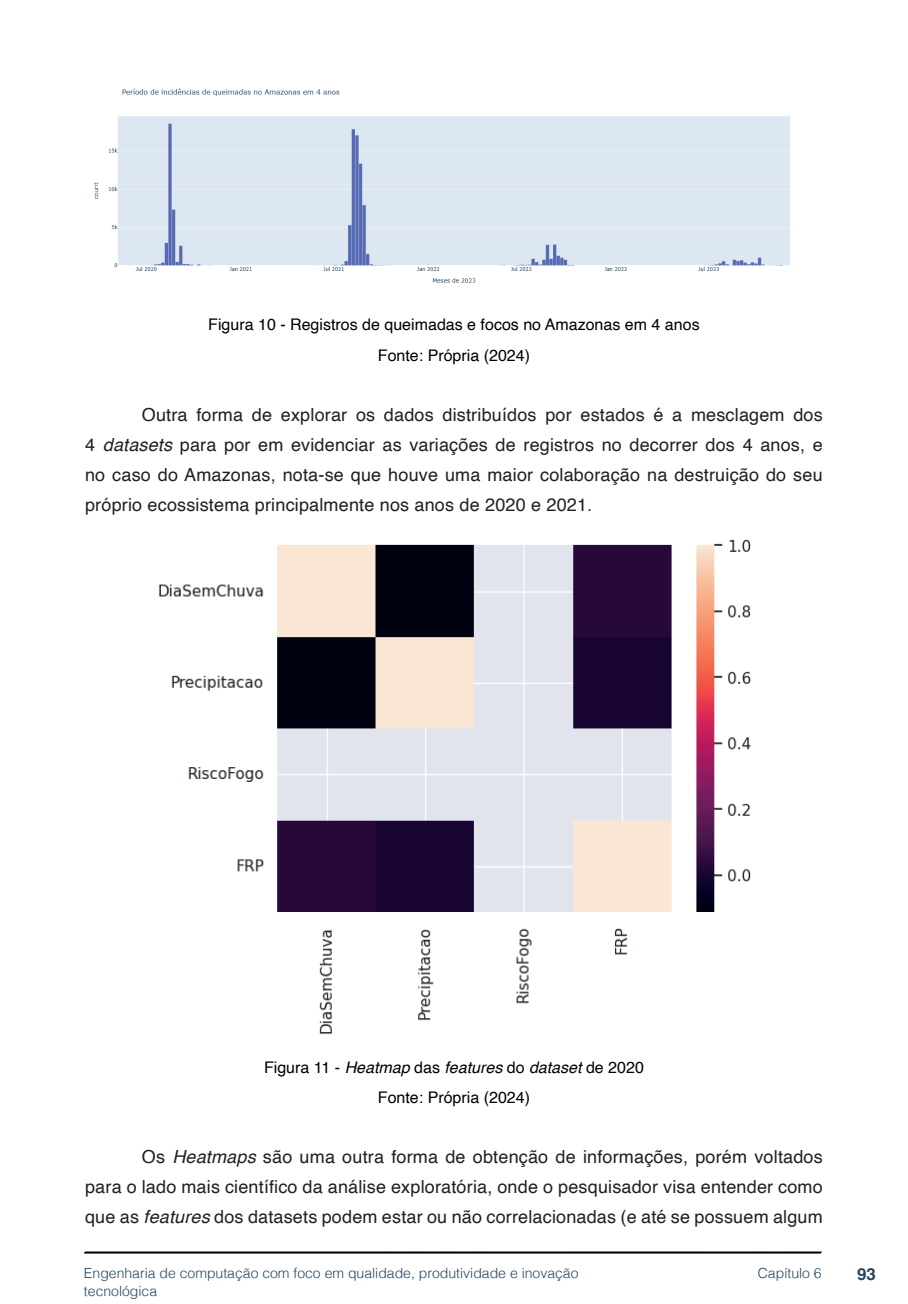
<style>
.page{position:relative;width:908px;height:1304px;background:#fff}
.page>*{position:absolute;margin:0;border:0;box-sizing:border-box;transform-origin:0 0}
.txt{font:18px/30px "Helvetica";letter-spacing:.01em;color:#231f20;text-align:justify}
.t1{font:700 16.8px "Helvetica";color:#23445f}
.imagens_graf_tab{font:16px "Helvetica";color:#000}
.imagens_graf_tab-2{font:italic 16px "Helvetica";color:#000}
.t2{font:300 14px/18px "Helvetica";color:#23445f}
.s1{font-style:italic}
.s2{font-style:normal}
</style>
<div class="page">
<svg style="left:84px;top:1251px;width:737px;height:3px;background:#515151"></svg>
<img style="left:94px;top:88px;width:696px;height:195px">
<img style="left:159px;top:539px;width:592px;height:495px">
<p class="imagens_graf_tab" style="left:208px;top:312px;width:492px">Figura 10 - Registros de queimadas e focos no Amazonas em 4 anos</p>
<p class="imagens_graf_tab" style="left:378px;top:343px;width:154px">Fonte: Própria (2024)</p>
<p class="txt" style="left:85px;top:400px;width:738px;text-indent:57px">Outra forma de explorar os dados distribuídos por estados é a mesclagem dos 4 <span class="s1">datasets</span> para por em evidenciar as variações de registros no decorrer dos 4 anos, e no caso do Amazonas, nota-se que houve uma maior colaboração na destruição do seu próprio ecossistema principalmente nos anos de 2020 e 2021.</p>
<p class="imagens_graf_tab-2" style="left:264px;top:1054px;width:381px"><span class="s2">Figura 11 -</span> Heatmap <span class="s2">das</span> features <span class="s2">do</span> dataset <span class="s2">de 2020</span></p>
<p class="imagens_graf_tab" style="left:378px;top:1085px;width:154px">Fonte: Própria (2024)</p>
<p class="txt" style="left:85px;top:1142px;width:738px;text-indent:57px">Os <span class="s1">Heatmaps</span> são uma outra forma de obtenção de informações, porém voltados para o lado mais científico da análise exploratória, onde o pesquisador visa entender como que as <span class="s1">features</span> dos datasets podem estar ou não correlacionadas (e até se possuem algum</p>
<p class="t2" style="left:84px;top:1263px;width:496px">Engenharia de computação com foco em qualidade, produtividade e inovação tecnológica</p>
<p class="t2" style="left:757px;top:1263px;width:65px">Capítulo 6</p>
<p class="t1" style="left:856px;top:1264px;width:20px">93</p>
</div>
